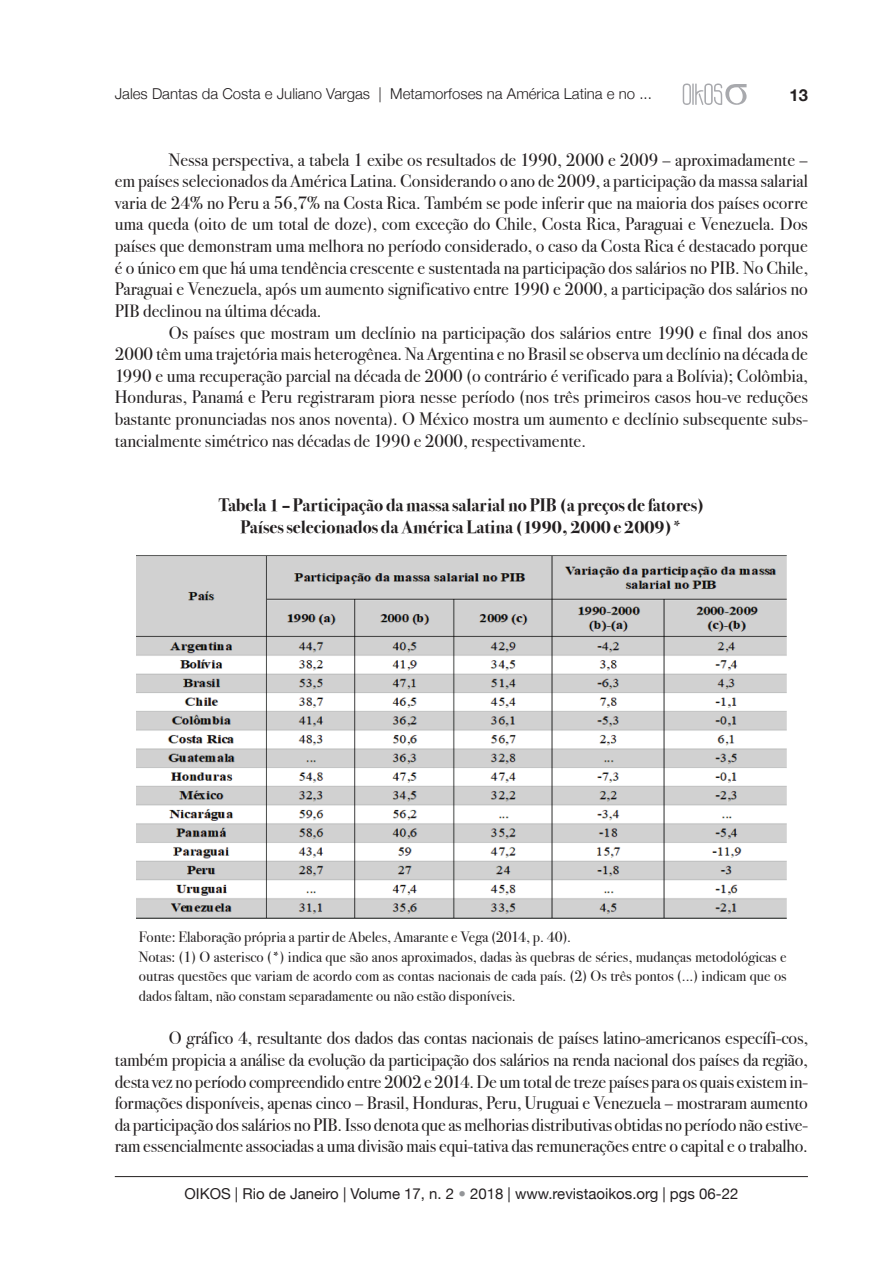
<style>
.page{position:relative;width:893px;height:1263px;background:#fff}
.page>*{position:absolute;margin:0;border:0;box-sizing:border-box;transform-origin:0 0}
.t1{font:18px/21.6px "Bodoni Svty Two ITCTT Book";color:#231f20;text-align:justify}
.t2{font:18px/21.6px "Bodoni Svty Two ITCTT Bold";color:#231f20;text-align:center}
.t3{font:700 16.5px "Helvetica Neue";color:#231f20}
.t4{font:15px/19.5px "Bodoni Svty Two ITCTT Book";color:#231f20}
.t5{font:15px "Helvetica Neue";color:#231f20}
.t6{font:300 15px "Helvetica Neue";color:#231f20}
.s1{color:#939598}
</style>
<div class="page">
<svg style="left:683px;top:83px;width:64px;height:22px"></svg>
<img style="left:137px;top:555px;width:649px;height:363px">
<hr style="left:115px;top:1176px;width:693px;height:1px;background:#231f20">
<p class="t6" style="left:115px;top:85px;width:539px">Jales Dantas da Costa e Juliano Vargas | Metamorfoses na América Latina e no ...</p>
<p class="t3" style="left:790px;top:85px;width:20px">13</p>
<p class="t1" style="left:115px;top:149px;width:695px;text-indent:54px">Nessa perspectiva, a tabela 1 exibe os resultados de 1990, 2000 e 2009 – aproximadamente – em países selecionados da América Latina. Considerando o ano de 2009, a participação da massa salarial varia de 24% no Peru a 56,7% na Costa Rica. Também se pode inferir que na maioria dos países ocorre uma queda (oito de um total de doze), com exceção do Chile, Costa Rica, Paraguai e Venezuela. Dos países que demonstram uma melhora no período considerado, o caso da Costa Rica é destacado porque é o único em que há uma tendência crescente e sustentada na participação dos salários no PIB. No Chile, Paraguai e Venezuela, após um aumento significativo entre 1990 e 2000, a participação dos salários no PIB declinou na última década.</p>
<p class="t1" style="left:115px;top:322px;width:695px;text-indent:54px">Os países que mostram um declínio na participação dos salários entre 1990 e final dos anos 2000 têm uma trajetória mais heterogênea. Na Argentina e no Brasil se observa um declínio na década de 1990 e uma recuperação parcial na década de 2000 (o contrário é verificado para a Bolívia); Colômbia, Honduras, Panamá e Peru registraram piora nesse período (nos três primeiros casos hou-ve reduções bastante pronunciadas nos anos noventa). O México mostra um aumento e declínio subsequente subs&shy;tancialmente simétrico nas décadas de 1990 e 2000, respectivamente.</p>
<p class="t2" style="left:219px;top:495px;width:487px">Tabela 1 – Participação da massa salarial no PIB (a preços de fatores)<br>Países selecionados da América Latina (1990, 2000 e 2009)*</p>
<p class="t4" style="left:139px;top:928px;width:649px">Fonte: Elaboração própria a partir de Abeles, Amarante e Vega (2014, p. 40).<br>Notas: (1) O asterisco (*) indica que são anos aproximados, dadas às quebras de séries, mudanças metodológicas e outras questões que variam de acordo com as contas nacionais de cada país. (2) Os três pontos (...) indicam que os dados faltam, não constam separadamente ou não estão disponíveis.</p>
<p class="t1" style="left:115px;top:1027px;width:695px;text-indent:54px">O gráfico 4, resultante dos dados das contas nacionais de países latino-americanos específi-cos, também propicia a análise da evolução da participação dos salários na renda nacional dos países da região, desta vez no período compreendido entre 2002 e 2014. De um total de treze países para os quais existem in&shy;formações disponíveis, apenas cinco – Brasil, Honduras, Peru, Uruguai e Venezuela – mostraram aumento da participação dos salários no PIB. Isso denota que as melhorias distributivas obtidas no período não estive&shy;ram essencialmente associadas a uma divisão mais equi-tativa das remunerações entre o capital e o trabalho.</p>
<p class="t5" style="left:184px;top:1185px;width:555px">OIKOS | Rio de Janeiro | Volume 17, n. 2 <span class="s1">•</span> 2018 | www.revistaoikos.org | pgs 06-22</p>
</div>
